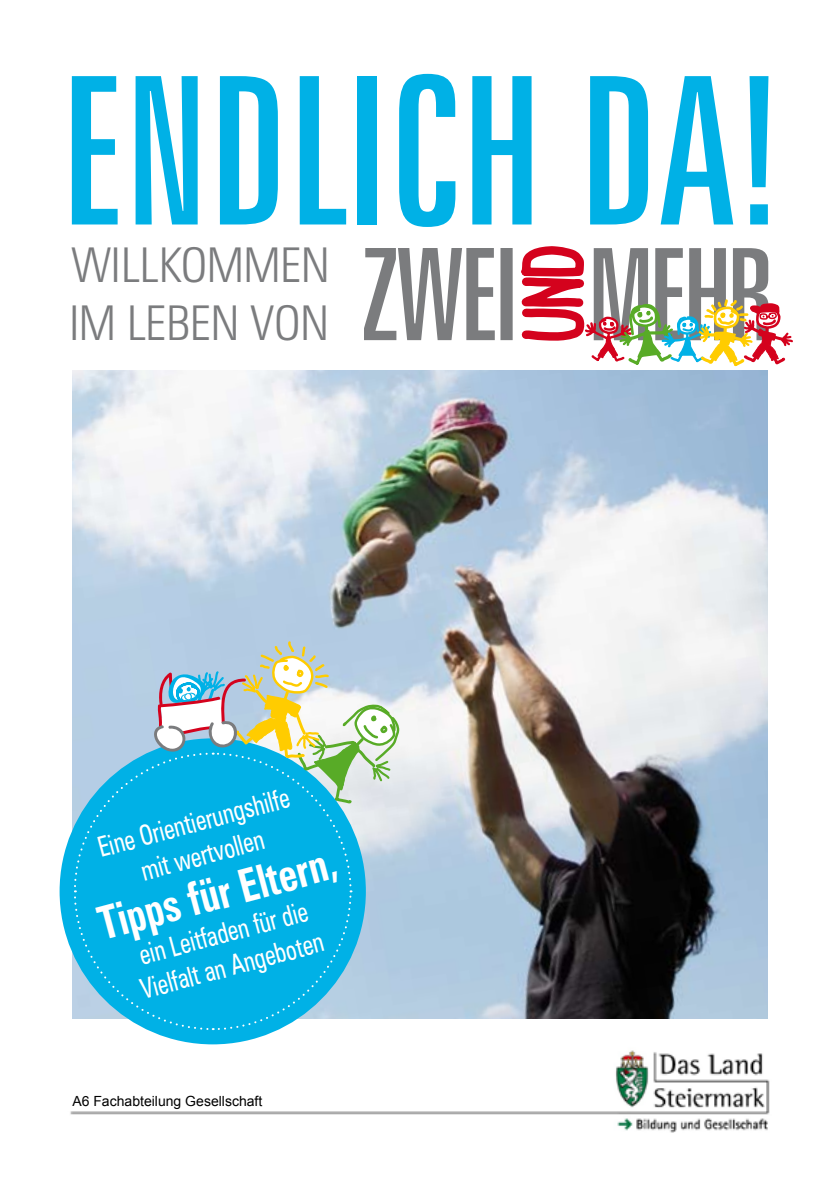
<style>
.page{position:relative;width:840px;height:1191px;background:#fff}
.page>*{position:absolute;margin:0;border:0;box-sizing:border-box;transform-origin:0 0}
.t1{font:extra-condensed 206px "Zurich BT";color:#00b1e6}
.t2{font:300 condensed 48px/57.6px "Zurich BT";color:#7b7c7e}
.t3{font:700 condensed 46px "Zurich BT";color:#fff;scale:.83 1}
.t4{font:condensed 28px/33.6px "Zurich BT";color:#fff;text-align:center;scale:.83 1}
.t5{font:14px "Arial";color:#000}
</style>
<div class="page">
<img style="left:72px;top:371px;width:695px;height:647px">
<img style="left:70px;top:1042px;width:700px;height:90px">
<div style="left:60px;top:738px;width:305px;height:306px;background:#00b1e6;border-radius:50%"></div>
<svg style="left:73px;top:639px;width:325px;height:392px"></svg>
<svg style="left:364px;top:246px;width:429px;height:142px"></svg>
<div style="left:200px;top:1087px;width:110px;height:21px;background:#fff"></div>
<div style="left:60px;top:1090px;width:231px;height:20px;background:#fff"></div>
<h1 class="t1" style="left:61px;top:34px;width:723px">ENDLICH DA!</h1>
<h2 class="t2" style="left:69px;top:236px;width:261px">WILLKOMMEN<br>IM LEBEN VON</h2>
<p class="t4" style="left:94px;top:831px;width:239px;rotate:-15deg">Eine Orientierungshilfe mit wertvollen</p>
<h3 class="t3" style="left:92px;top:897px;width:296px;rotate:-15deg">Tipps für Eltern,</h3>
<p class="t4" style="left:128px;top:940px;width:228px;text-align:left;rotate:-15deg">ein Leitfaden für die<br>Vielfalt an Angeboten</p>
<p class="t5" style="left:72px;top:1092px;width:191px">A6 Fachabteilung Gesellschaft</p>
</div>
